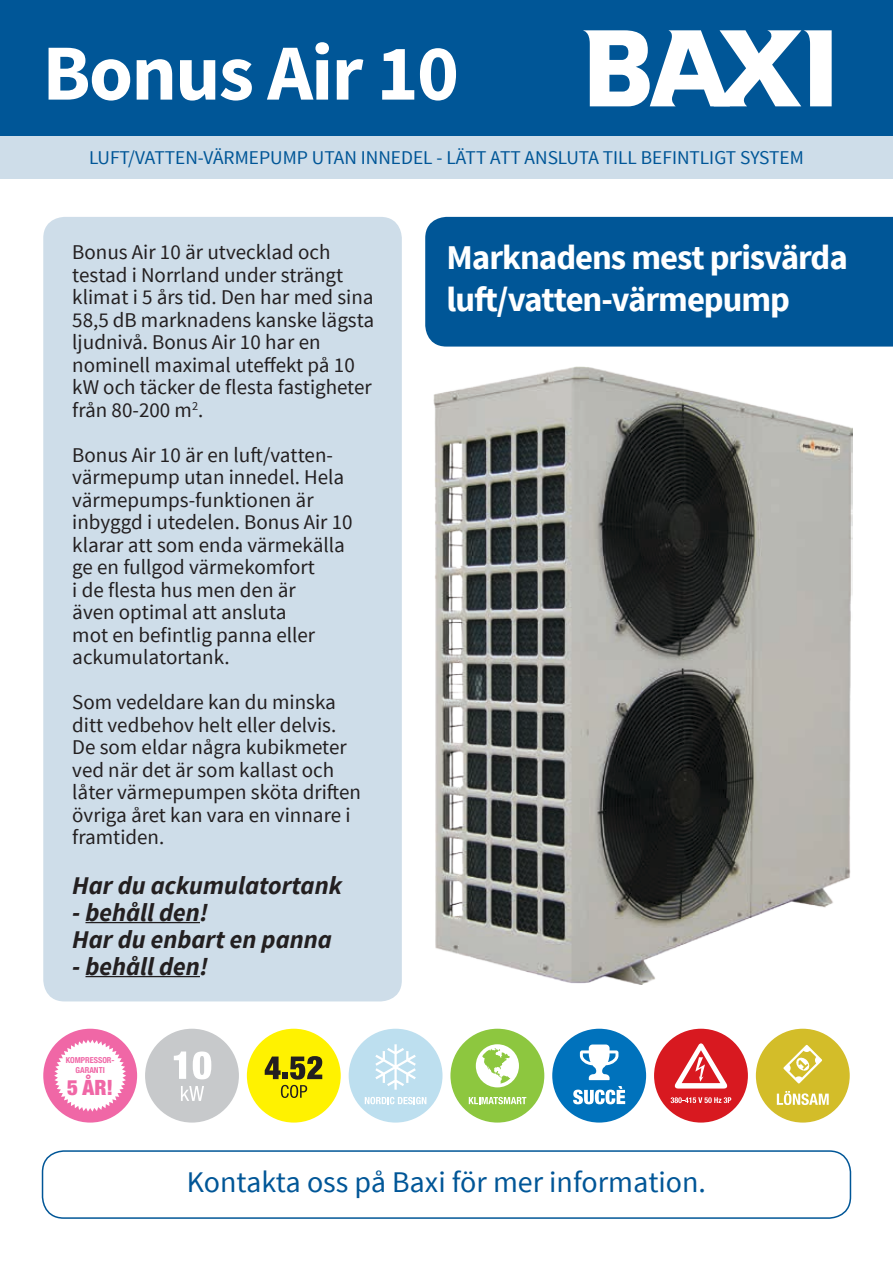
<style>
.page{position:relative;width:893px;height:1263px;background:#fff}
.page>*{position:absolute;margin:0;border:0;box-sizing:border-box;transform-origin:0 0}
.t1{font:700 79.5px "Source Sans Pro";letter-spacing:-.02em;color:#fff}
.t2{font:700 34.65px/41.7px "Source Sans Pro";letter-spacing:-.03em;color:#fff}
.t3{font:30px "Source Sans Pro";color:#005697}
.t4{font:italic 700 25.5px/27px "Source Sans Pro";color:#231f20}
.t5{font:900 condensed 21.15px "Helvetica Neue";color:#f067a6}
.t6{font:21px/22.5px "Source Sans Pro";color:#231f20}
.t7{font:19.5px "Source Sans Pro";color:#005697}
.t8{font:700 condensed 8.25px/9.9px "Helvetica Neue";color:#f067a6;text-align:center}
</style>
<div class="page">
<div style="left:43px;top:217px;width:359px;height:784px;background:#cedde9;border-radius:21px"></div>
<div style="left:42px;top:1150px;width:809px;height:69px;border:2px solid #005697;border-radius:21px"></div>
<div style="left:425px;top:217px;width:468px;height:130px;background:#005697"></div>
<div style="left:0;top:0;width:893px;height:137px;background:#005697"></div>
<div style="left:0;top:137px;width:893px;height:42px;background:#cedde9"></div>
<svg style="left:583px;top:30px;width:249px;height:76px"></svg>
<img style="left:434px;top:367px;width:418px;height:618px">
<div style="left:43px;top:1029px;width:94px;height:93px;background:#f067a6;border-radius:50%"></div>
<svg style="left:54px;top:1040px;width:72px;height:71px"></svg>
<div style="left:145px;top:1029px;width:94px;height:93px;background:#c7c9cb;border-radius:50%"></div>
<svg style="left:174px;top:1051px;width:12px;height:28px"></svg>
<svg style="left:193px;top:1051px;width:18px;height:28px"></svg>
<svg style="left:181px;top:1086px;width:23px;height:15px"></svg>
<div style="left:247px;top:1029px;width:94px;height:93px;background:#fff200;border-radius:50%"></div>
<svg style="left:265px;top:1056px;width:57px;height:23px"></svg>
<svg style="left:281px;top:1085px;width:26px;height:13px"></svg>
<div style="left:349px;top:1029px;width:93px;height:93px;background:#bddfef;border-radius:50%"></div>
<svg style="left:365px;top:1097px;width:61px;height:7px"></svg>
<svg style="left:375px;top:1044px;width:41px;height:46px"></svg>
<div style="left:450px;top:1029px;width:94px;height:93px;background:#8dc73f;border-radius:50%"></div>
<svg style="left:469px;top:1097px;width:57px;height:7px"></svg>
<svg style="left:476px;top:1044px;width:43px;height:43px"></svg>
<div style="left:552px;top:1029px;width:94px;height:93px;background:#0072bc;border-radius:50%"></div>
<svg style="left:573px;top:1086px;width:52px;height:18px"></svg>
<svg style="left:580px;top:1044px;width:38px;height:36px"></svg>
<div style="left:654px;top:1029px;width:94px;height:93px;background:#d81920;border-radius:50%"></div>
<svg style="left:671px;top:1097px;width:60px;height:6px"></svg>
<svg style="left:675px;top:1043px;width:52px;height:45px"></svg>
<div style="left:756px;top:1029px;width:94px;height:93px;background:#d3bd29;border-radius:50%"></div>
<svg style="left:777px;top:1091px;width:52px;height:14px"></svg>
<svg style="left:783px;top:1045px;width:39px;height:38px"></svg>
<hr style="left:85px;top:922px;width:115px;height:1px;background:#231f20">
<hr style="left:85px;top:976px;width:115px;height:1px;background:#231f20">
<h1 class="t1" style="left:43px;top:22px;width:418px">Bonus Air 10</h1>
<p class="t7" style="left:89px;top:146px;width:716px">LUFT/VATTEN-VÄRMEPUMP UTAN INNEDEL - LÄTT ATT ANSLUTA TILL BEFINTLIGT SYSTEM</p>
<p class="t6" style="left:72px;top:241px;width:303px">Bonus Air 10 är utvecklad och testad i Norrland under strängt klimat i 5 års tid. Den har med sina<br>58,5 dB marknadens kanske lägsta ljudnivå. Bonus Air 10 har en nominell maximal uteffekt på 10 kW och täcker de flesta fastigheter från 80-200 m<sup>2</sup>.</p>
<p class="t6" style="left:72px;top:444px;width:282px">Bonus Air 10 är en luft/vatten&shy;värmepump utan innedel. Hela värmepumps-funktionen är inbyggd i utedelen. Bonus Air 10 klarar att som enda värmekälla ge en fullgod värmekomfort<br>i de flesta hus men den är<br>även optimal att ansluta<br>mot en befintlig panna eller ackumulatortank.</p>
<p class="t6" style="left:72px;top:691px;width:290px">Som vedeldare kan du minska ditt vedbehov helt eller delvis.<br>De som eldar några kubikmeter ved när det är som kallast och låter värmepumpen sköta driften övriga året kan vara en vinnare i framtiden.</p>
<p class="t4" style="left:72px;top:871px;width:271px">Har du ackumulatortank</p>
<p class="t4" style="left:72px;top:898px;width:261px">- behåll den!<br>Har du enbart en panna</p>
<p class="t4" style="left:72px;top:952px;width:138px">- behåll den!</p>
<p class="t8" style="left:66px;top:1055px;width:50px">KOMPRESSOR-<br>GARANTI</p>
<p class="t5" style="left:67px;top:1075px;width:47px">5 ÅR!</p>
<h2 class="t2" style="left:446px;top:238px;width:403px">Marknadens mest prisvärda luft/vatten-värmepump</h2>
<h3 class="t3" style="left:187px;top:1163px;width:521px">Kontakta oss på Baxi för mer information.</h3>
</div>
